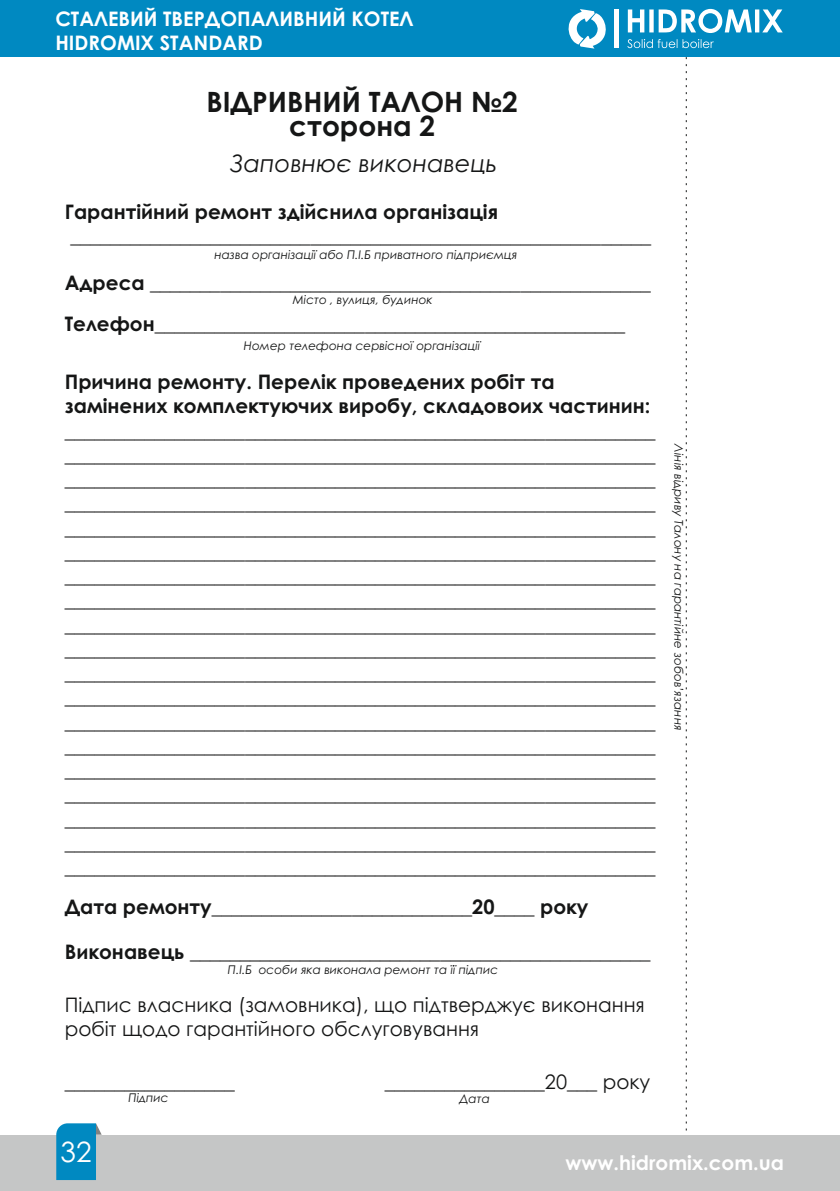
<style>
.page{position:relative;width:840px;height:1191px;background:#fff}
.page>*{position:absolute;margin:0;border:0;box-sizing:border-box;transform-origin:0 0}
.t1{font:700 28px/23.8px "Century Gothic";color:#151616;text-align:center}
.t2{font:28px "Century Gothic";color:#fff}
.t3{font:italic 24px "Century Gothic";color:#151616}
.t4{font:700 20px/24.2px "Century Gothic";color:#151616}
.t5{font:20px/23.8px "Century Gothic";color:#151616}
.t6{font:700 20px/24.2px "Century Gothic";color:#fff}
.t7{font:italic 12px "Century Gothic";color:#151616}
.s1{font-weight:700}
</style>
<div class="page">
<div style="left:0;top:0;width:839px;height:57px;background:#0089c1"></div>
<svg style="left:568px;top:9px;width:38px;height:40px"></svg>
<div style="left:613px;top:9px;width:5px;height:39px;background:#fff"></div>
<svg style="left:627px;top:9px;width:155px;height:24px"></svg>
<svg style="left:627px;top:39px;width:86px;height:9px"></svg>
<div style="left:0;top:1134px;width:839px;height:57px;background:#c5c6c6"></div>
<svg style="left:685px;top:57px;width:1px;height:1074px"></svg>
<svg style="left:56px;top:1123px;width:46px;height:57px;background:#1e93c2"></svg>
<p class="t6" style="left:55px;top:8px;width:359px">СТАЛЕВИЙ ТВЕРДОПАЛИВНИЙ КОТЕЛ<br>HIDROMIX STANDARD</p>
<h1 class="t1" style="left:206px;top:92px;width:313px">ВІДРИВНИЙ ТАЛОН №2 сторона 2</h1>
<p class="t3" style="left:231px;top:154px;width:268px">Заповнює виконавець</p>
<p class="t4" style="left:65px;top:201px;width:587px">Гарантійний ремонт здійснила організація __________________________________________________________</p>
<p class="t7" style="left:214px;top:250px;width:304px">назва організації або П.І.Б приватного підприємця</p>
<p class="t5" style="left:65px;top:272px;width:587px"><span class="s1">Адреса</span> __________________________________________________</p>
<p class="t7" style="left:293px;top:295px;width:141px">Місто , вулиця, будинок</p>
<p class="t7" style="left:244px;top:341px;width:238px">Номер телефона сервісної організації</p>
<p class="t5" style="left:65px;top:314px;width:561px"><span class="s1">Телефон</span>_______________________________________________</p>
<p class="t4" style="left:65px;top:371px;width:592px">Причина ремонту. Перелік проведених робіт та замінених комплектуючих виробу, складовоих частинин: ___________________________________________________________ ___________________________________________________________ ___________________________________________________________ ___________________________________________________________ ___________________________________________________________ ___________________________________________________________ ___________________________________________________________ ___________________________________________________________ ___________________________________________________________ ___________________________________________________________ ___________________________________________________________ ___________________________________________________________ ___________________________________________________________ ___________________________________________________________ ___________________________________________________________ ___________________________________________________________ ___________________________________________________________ ___________________________________________________________ ___________________________________________________________</p>
<p class="t4" style="left:65px;top:896px;width:525px">Дата ремонту__________________________20____ року</p>
<p class="t4" style="left:65px;top:941px;width:587px">Виконавець ______________________________________________</p>
<p class="t7" style="left:228px;top:964px;width:271px">П.І.Б особи яка виконала ремонт та її підпис</p>
<p class="t5" style="left:65px;top:995px;width:581px">Підпис власника (замовника), що підтверджує виконання робіт щодо гарантійного обслуговування</p>
<p class="t5" style="left:384px;top:1071px;width:267px">________________20___ року</p>
<p class="t5" style="left:65px;top:1071px;width:171px">_________________</p>
<p class="t7" style="left:128px;top:1093px;width:42px">Підпис</p>
<p class="t7" style="left:459px;top:1094px;width:31px">Дата</p>
<p class="t7" style="left:683px;top:444px;width:288px;rotate:90deg">Лінія відриву Талону на гарантійне зобов’язання</p>
<h1 class="t2" style="left:61px;top:1140px;width:33px">32</h1>
<p class="t6" style="left:565px;top:1152px;width:220px">www.hidromix.com.ua</p>
</div>
